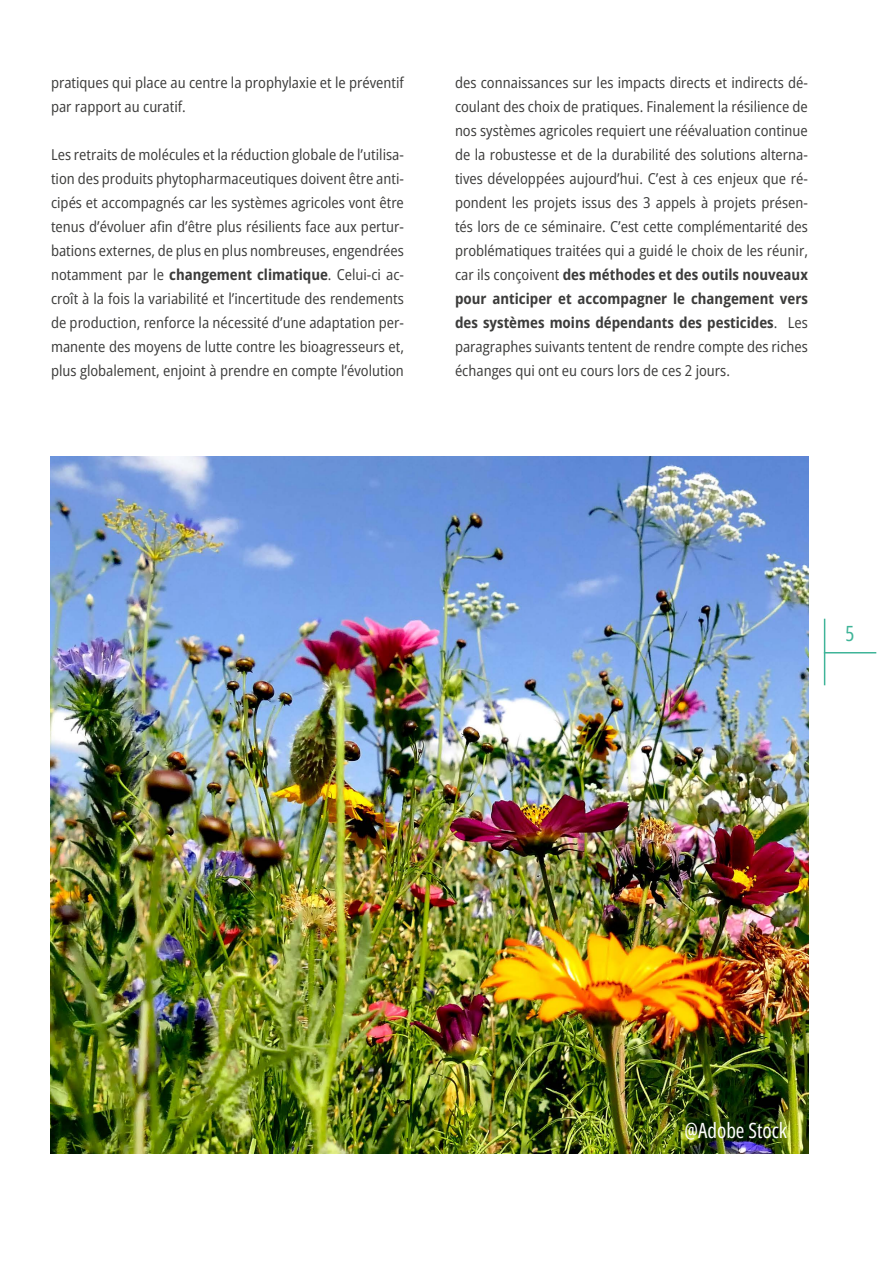
<style>
.page{position:relative;width:893px;height:1263px;background:#fff}
.page>*{position:absolute;margin:0;border:0;box-sizing:border-box;transform-origin:0 0}
.t1{font:21px "Open Sans Condensed";color:#fff}
.t2{font:21px "Open Sans Condensed";color:#3fb498}
.t3{font:semi-condensed 15px/24px "Open Sans";color:#3c3c3b;text-align:justify}
.s1{font-weight:700}
</style>
<div class="page">
<hr style="left:824px;top:652px;width:52px;height:1px;background:#3fb498">
<hr style="left:824px;top:619px;width:1px;height:66px;background:#3fb498">
<img style="left:51px;top:456px;width:757px;height:697px">
<p class="t3" style="left:51px;top:70px;width:354px">pratiques qui place au centre la prophylaxie et le préventif par rapport au curatif.</p>
<p class="t3" style="left:51px;top:142px;width:354px">Les retraits de molécules et la réduction globale de l’utilisa&shy;tion des produits phytopharmaceutiques doivent être anti&shy;cipés et accompagnés car les systèmes agricoles vont être tenus d’évoluer afin d’être plus résilients face aux pertur&shy;bations externes, de plus en plus nombreuses, engendrées notamment par le <span class="s1">changement climatique</span>. Celui-ci ac&shy;croît à la fois la variabilité et l’incertitude des rendements de production, renforce la nécessité d’une adaptation per&shy;manente des moyens de lutte contre les bioagresseurs et, plus globalement, enjoint à prendre en compte l’évolution</p>
<p class="t3" style="left:455px;top:70px;width:354px">des connaissances sur les impacts directs et indirects dé&shy;coulant des choix de pratiques. Finalement la résilience de nos systèmes agricoles requiert une réévaluation continue de la robustesse et de la durabilité des solutions alterna&shy;tives développées aujourd’hui. C’est à ces enjeux que ré&shy;pondent les projets issus des 3 appels à projets présen&shy;tés lors de ce séminaire. C’est cette complémentarité des problématiques traitées qui a guidé le choix de les réunir, car ils conçoivent <span class="s1">des méthodes et des outils nouveaux pour anticiper et accompagner le changement vers des systèmes moins dépendants des pesticides</span>. Les paragraphes suivants tentent de rendre compte des riches échanges qui ont eu cours lors de ces 2 jours.</p>
<h1 class="t2" style="left:846px;top:619px;width:10px">5</h1>
<h1 class="t1" style="left:685px;top:1116px;width:104px">@Adobe Stock</h1>
</div>
